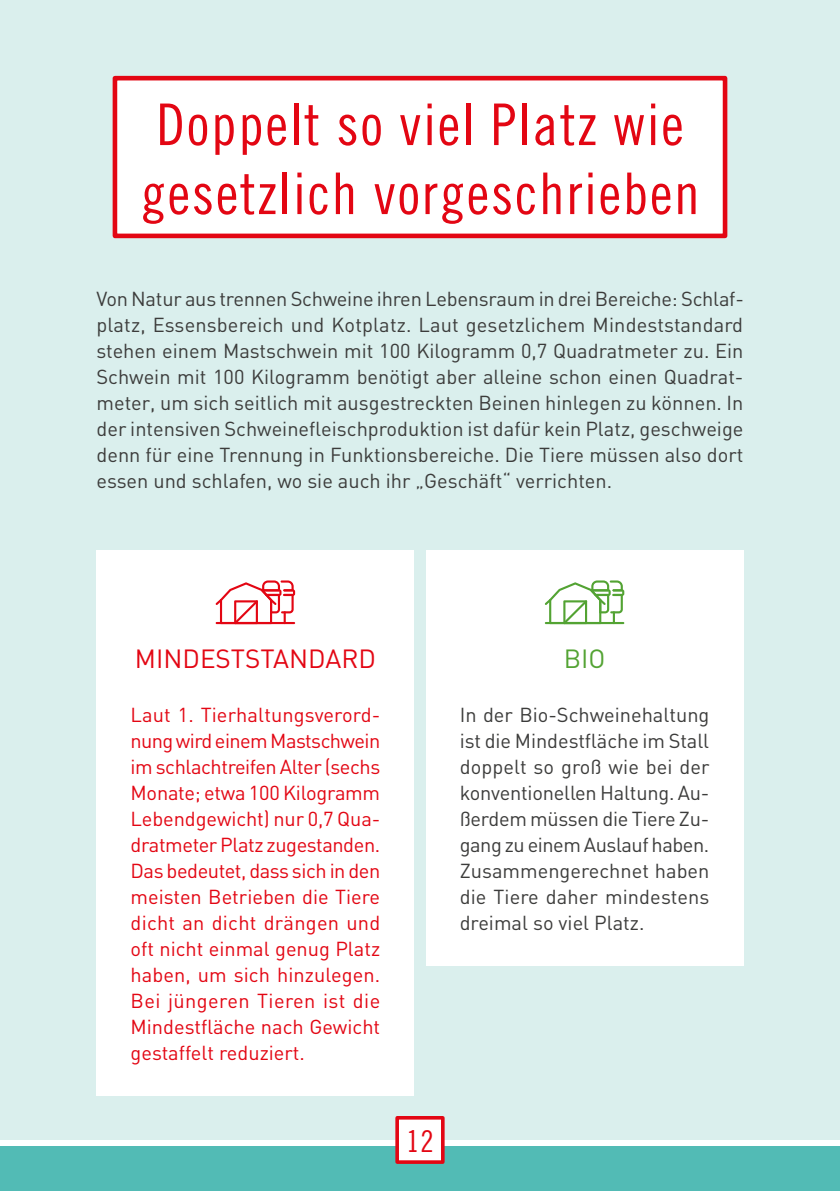
<style>
.page{position:relative;width:840px;height:1191px;background:#fff}
.page>*{position:absolute;margin:0;border:0;box-sizing:border-box;transform-origin:0 0}
.t1{font:57.4px/69px "Trade Gothic Cond Eighteen";letter-spacing:.03em;color:#e30613}
.t2{font:30px "Trade Gothic Cond Eighteen";color:#e30613}
.t3{font:26px "DIN";color:#e30613}
.t4{font:26px "DIN";color:#53a333}
.t5{font:20px/26px "DIN";color:#3c3c3b;text-align:justify}
.t6{font:20px/26px "DIN";color:#e30613;text-align:justify}
</style>
<div class="page">
<div style="left:0;top:0;width:839px;height:1140px;background:#daefed"></div>
<div style="left:0;top:1146px;width:839px;height:45px;background:#52bbb5"></div>
<div style="left:397px;top:1117px;width:45px;height:45px;background:#fff"></div>
<div style="left:395px;top:1116px;width:49px;height:47px;border:4px solid #e30613"></div>
<div style="left:115px;top:78px;width:609px;height:158px;background:#fff"></div>
<div style="left:113px;top:76px;width:614px;height:162px;border:5px solid #e30613"></div>
<div style="left:96px;top:550px;width:318px;height:545px;background:#fff"></div>
<div style="left:425px;top:550px;width:318px;height:415px;background:#fff"></div>
<svg style="left:215px;top:580px;width:80px;height:42px"></svg>
<hr style="left:215px;top:622px;width:80px;height:2px;background:#e30613">
<svg style="left:545px;top:580px;width:79px;height:42px"></svg>
<hr style="left:544px;top:622px;width:80px;height:2px;background:#53a333">
<h1 class="t1" style="left:140px;top:89px;width:560px">Doppelt so viel Platz wie gesetzlich vorgeschrieben</h1>
<p class="t5" style="left:96px;top:285px;width:648px">Von Natur aus trennen Schweine ihren Lebensraum in drei Bereiche: Schlaf&shy;platz, Essensbereich und Kotplatz. Laut gesetzlichem Mindeststandard stehen einem Mastschwein mit 100 Kilogramm 0,7 Quadratmeter zu. Ein Schwein mit 100 Kilogramm benötigt aber alleine schon einen Quadrat&shy;meter, um sich seitlich mit ausgestreckten Beinen hinlegen zu können. In der intensiven Schweinefleischproduktion ist dafür kein Platz, geschweige denn für eine Trennung in Funktionsbereiche. Die Tiere müssen also dort essen und schlafen, wo sie auch ihr „Geschäft“ verrichten.</p>
<h3 class="t3" style="left:135px;top:642px;width:242px">MINDESTSTANDARD</h3>
<p class="t6" style="left:130px;top:701px;width:251px">Laut 1. Tierhaltungsverord&shy;nung wird einem Mastschwein im schlachtreifen Alter (sechs Monate; etwa 100 Kilogramm Lebendgewicht) nur 0,7 Qua&shy;dratmeter Platz zugestanden.<br>Das bedeutet, dass sich in den meisten Betrieben die Tiere dicht an dicht drängen und oft nicht einmal genug Platz haben, um sich hinzulegen.<br>Bei jüngeren Tieren ist die Mindestfläche nach Gewicht gestaffelt reduziert.</p>
<h3 class="t4" style="left:563px;top:642px;width:43px">BIO</h3>
<p class="t5" style="left:459px;top:701px;width:251px">In der Bio-Schweinehaltung ist die Mindestfläche im Stall doppelt so groß wie bei der konventionellen Haltung. Au&shy;ßerdem müssen die Tiere Zu&shy;gang zu einem Auslauf haben.<br>Zusammengerechnet haben die Tiere daher mindestens dreimal so viel Platz.</p>
<h2 class="t2" style="left:406px;top:1123px;width:29px">12</h2>
</div>
